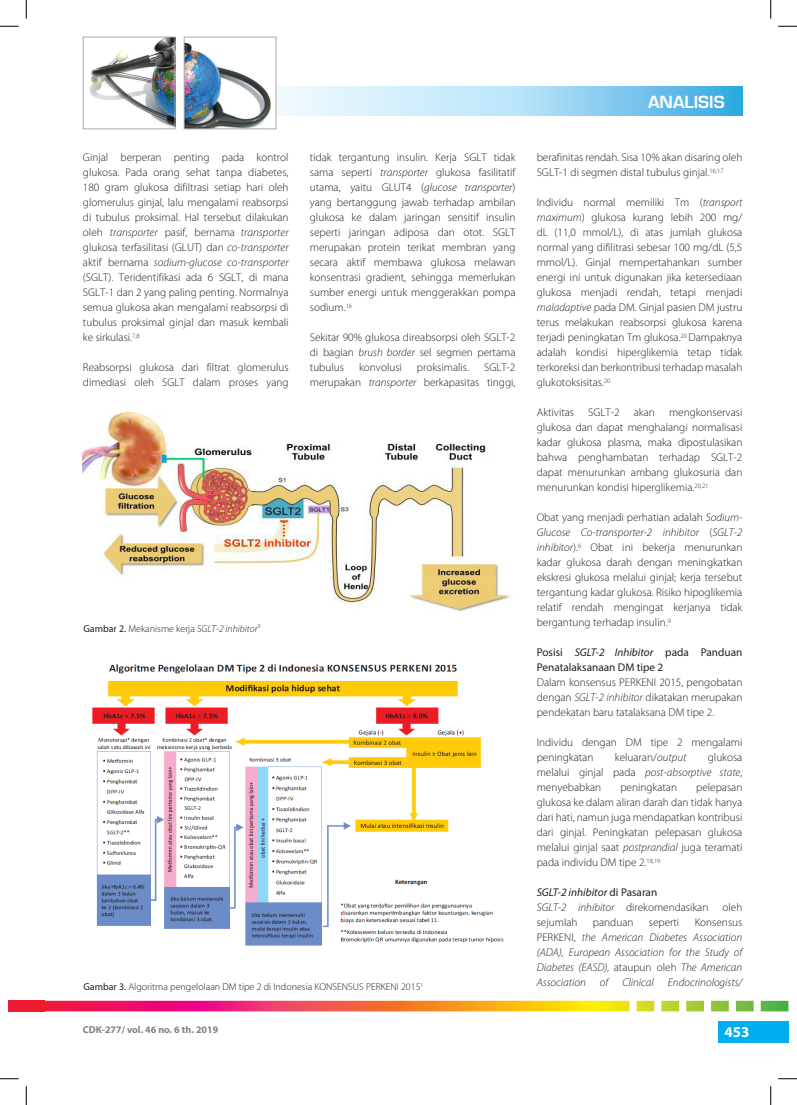
<style>
.page{position:relative;width:797px;height:1105px;background:#fff}
.page>*{position:absolute;margin:0;border:0;box-sizing:border-box;transform-origin:0 0}
.t1{font:600 16.25px "Eurostile LT Std";color:#fff}
.t2{font:700 15px "Myriad Pro";color:#fff}
.MP_default{font:300 11.25px/15px "Myriad Pro";color:#231f20;text-align:justify}
.MP_default-2{font:italic 300 11.25px/15px "Myriad Pro";color:#231f20;text-align:justify}
.MP_H2{font:11.25px/15px "Myriad Pro";color:#231f20}
.MP_H2-2{font:italic 11.25px "Myriad Pro";color:#231f20}
.MP_img_title_BR{font:300 10px "Myriad Pro";color:#231f20}
.MP_img_title_BR-2{font:italic 300 10px "Myriad Pro";color:#231f20}
.t3{font:700 10px "Myriad Pro";color:#808285}
.s1{font-style:italic}
.s2{font-weight:400;font-style:normal}
.s3{font-style:normal}
.s4{font-weight:400}
</style>
<div class="page">
<svg style="left:276px;top:86px;width:466px;height:29px"></svg>
<img style="left:89px;top:39px;width:84px;height:88px">
<div style="left:83px;top:37px;width:92px;height:92px;border:1px solid #a8a9ad"></div>
<img style="left:186px;top:43px;width:85px;height:84px">
<div style="left:184px;top:37px;width:92px;height:92px;border:1px solid #a8a9ad"></div>
<div style="left:717px;top:1021px;width:71px;height:22px;background:#00aeef"></div>
<svg style="left:44px;top:1001px;width:744px;height:10px"></svg>
<div style="left:9px;top:1001px;width:35px;height:10px;background:#ee1a2e"></div>
<img style="left:83px;top:411px;width:427px;height:201px">
<img style="left:92px;top:664px;width:412px;height:282px">
<svg style="left:0;top:25px;width:19px;height:2px"></svg>
<svg style="left:778px;top:25px;width:19px;height:2px"></svg>
<svg style="left:0;top:1078px;width:19px;height:1px"></svg>
<svg style="left:778px;top:1078px;width:19px;height:1px"></svg>
<svg style="left:25px;top:0;width:2px;height:19px"></svg>
<svg style="left:25px;top:1086px;width:2px;height:19px"></svg>
<svg style="left:770px;top:0;width:1px;height:19px"></svg>
<svg style="left:770px;top:1086px;width:1px;height:19px"></svg>
<p class="MP_default" style="left:83px;top:150px;width:207px">Ginjal berperan penting pada kontrol glukosa. Pada orang sehat tanpa diabetes, 180 gram glukosa difiltrasi setiap hari oleh glomerulus ginjal, lalu mengalami reabsorpsi di tubulus proksimal. Hal tersebut dilakukan oleh <span class="s1">transporter</span> pasif, bernama <span class="s1">transporter </span>glukosa terfasilitasi (GLUT) dan <span class="s1">co-transporter </span>aktif bernama <span class="s1">sodium-glucose co-transporter </span>(SGLT). Teridentifikasi ada 6 SGLT, di mana SGLT-1 dan 2 yang paling penting. Normalnya semua glukosa akan mengalami reabsorpsi di tubulus proksimal ginjal dan masuk kembali ke sirkulasi.<sup>7,8</sup></p>
<p class="MP_default" style="left:83px;top:360px;width:207px">Reabsorpsi glukosa dari filtrat glomerulus dimediasi oleh SGLT dalam proses yang</p>
<p class="MP_default" style="left:310px;top:150px;width:207px">tidak tergantung insulin. Kerja SGLT tidak sama seperti <span class="s1">transporter</span> glukosa fasilitatif utama, yaitu GLUT4 (<span class="s1">glucose transporter</span>) yang bertanggung jawab terhadap ambilan glukosa ke dalam jaringan sensitif insulin seperti jaringan adiposa dan otot. SGLT merupakan protein terikat membran yang secara aktif membawa glukosa melawan konsentrasi gradient, sehingga memerlukan sumber energi untuk menggerakkan pompa sodium.<sup>16</sup></p>
<p class="MP_default" style="left:310px;top:330px;width:207px">Sekitar 90% glukosa direabsorpsi oleh SGLT-2 di bagian <span class="s1">brush border</span> sel segmen pertama tubulus</p>
<p class="MP_default" style="left:359px;top:360px;width:44px">konvolusi</p>
<p class="MP_default" style="left:417px;top:360px;width:54px">proksimalis.</p>
<p class="MP_default" style="left:310px;top:360px;width:207px;text-align:right">SGLT-2<br>merupakan <span class="s1">transporter</span> berkapasitas tinggi,</p>
<p class="MP_img_title_BR-2" style="left:83px;top:622px;width:179px"><span class="s2">Gambar 2.</span> <span class="s3">Mekanisme kerja</span> SGLT-2 inhibitor<sup>9</sup></p>
<p class="MP_img_title_BR" style="left:83px;top:981px;width:341px"><span class="s4">Gambar 3.</span> Algoritma pengelolaan DM tipe 2 di Indonesia KONSENSUS PERKENI 2015<sup>1</sup></p>
<h1 class="t1" style="left:648px;top:92px;width:78px">ANALISIS</h1>
<p class="MP_default" style="left:536px;top:150px;width:207px">berafinitas rendah. Sisa 10% akan disaring oleh<br>SGLT-1 di segmen distal tubulus ginjal.<sup>16,17</sup></p>
<p class="MP_default" style="left:536px;top:195px;width:207px">Individu normal memiliki Tm (<span class="s1">transport maximum</span>) glukosa kurang lebih 200 mg/ dL (11,0 mmol/L), di atas jumlah glukosa normal yang difilitrasi sebesar 100 mg/dL (5,5 mmol/L). Ginjal mempertahankan sumber energi ini untuk digunakan jika ketersediaan glukosa menjadi rendah, tetapi menjadi <span class="s1">maladaptive</span> pada DM. Ginjal pasien DM justru terus melakukan reabsorpsi glukosa karena terjadi peningkatan Tm glukosa.<sup>20</sup> Dampaknya adalah kondisi hiperglikemia tetap tidak terkoreksi dan berkontribusi terhadap masalah glukotoksisitas.<sup>20</sup></p>
<p class="MP_default" style="left:536px;top:405px;width:39px">Aktivitas</p>
<p class="MP_default" style="left:588px;top:405px;width:33px">SGLT-2</p>
<p class="MP_default" style="left:634px;top:405px;width:23px">akan</p>
<p class="MP_default" style="left:536px;top:405px;width:207px;text-indent:132px">mengkonservasi glukosa dan dapat menghalangi normalisasi kadar glukosa plasma, maka dipostulasikan bahwa penghambatan terhadap SGLT-2 dapat menurunkan ambang glukosuria dan menurunkan kondisi hiperglikemia.<sup>20,21</sup></p>
<p class="MP_default" style="left:536px;top:510px;width:207px">Obat yang menjadi perhatian adalah <span class="s1">Sodium-Glucose Co-transporter-2 inhibitor</span> (<span class="s1">SGLT-2 inhibitor</span>).<sup>6</sup> Obat ini bekerja menurunkan kadar glukosa darah dengan meningkatkan ekskresi glukosa melalui ginjal; kerja tersebut tergantung kadar glukosa. Risiko hipoglikemia relatif rendah mengingat kerjanya tidak bergantung terhadap insulin.<sup>9</sup></p>
<p class="MP_H2" style="left:536px;top:645px;width:207px">Posisi <span class="s1">SGLT-2 Inhibitor</span> pada Panduan<br>Penatalaksanaan DM tipe 2</p>
<p class="MP_default" style="left:536px;top:675px;width:207px">Dalam konsensus PERKENI 2015, pengobatan dengan <span class="s1">SGLT-2 inhibitor</span> dikatakan merupakan pendekatan baru tatalaksana DM tipe 2.</p>
<p class="MP_default" style="left:536px;top:735px;width:207px">Individu dengan DM tipe 2 mengalami peningkatan</p>
<p class="MP_default" style="left:536px;top:750px;width:207px;text-indent:171px">glukosa melalui ginjal pada <span class="s1">post-absorptive state</span>, menyebabkan</p>
<p class="MP_default" style="left:615px;top:750px;width:73px">keluaran/<span class="s1">output</span></p>
<p class="MP_default" style="left:536px;top:780px;width:207px;text-indent:159px">pelepasan glukosa ke dalam aliran darah dan tidak hanya dari hati, namun juga mendapatkan kontribusi dari ginjal. Peningkatan pelepasan glukosa melalui ginjal saat <span class="s1">postprandial</span> juga teramati pada individu DM tipe 2.<sup>18,19</sup></p>
<p class="MP_H2-2" style="left:536px;top:886px;width:122px">SGLT-2 inhibitor <span class="s3">di Pasaran</span></p>
<p class="MP_default" style="left:536px;top:900px;width:173px"><span class="s1">SGLT-2 inhibitor</span> direkomendasikan</p>
<p class="MP_default" style="left:722px;top:900px;width:21px">oleh</p>
<p class="MP_default" style="left:536px;top:915px;width:42px">sejumlah</p>
<p class="MP_default" style="left:593px;top:915px;width:42px">panduan</p>
<p class="MP_default" style="left:649px;top:915px;width:32px">seperti</p>
<p class="MP_default" style="left:620px;top:780px;width:58px">peningkatan</p>
<p class="MP_default-2" style="left:536px;top:915px;width:207px;text-indent:158px"><span class="s3">Konsensus PERKENI,</span> the American Diabetes Association (ADA), European Association for the Study of Diabetes (EASD), <span class="s3">ataupun oleh</span> The American Association of Clinical Endocrinologists/</p>
<p class="t3" style="left:83px;top:1023px;width:137px">CDK-277/ vol. 46 no. 6 th. 2019</p>
<h2 class="t2" style="left:724px;top:1022px;width:26px">453</h2>
</div>
